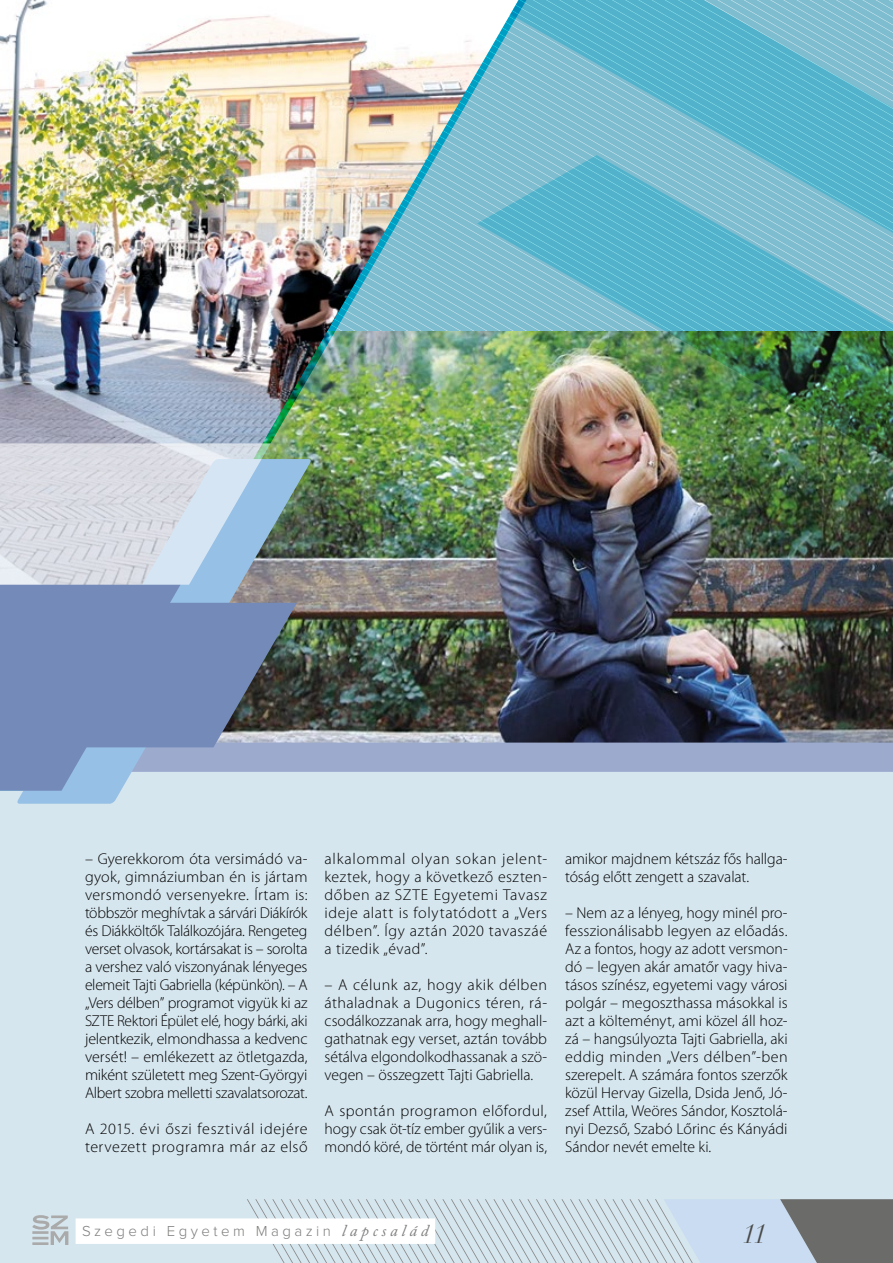
<style>
.page{position:relative;width:893px;height:1263px;background:#d6e6ee}
.page>*{position:absolute;margin:0;border:0;box-sizing:border-box;transform-origin:0 0}
.t1{font:italic 27px "Didot";color:#4a4a49}
.t2{font:300 15.75px/18px "Myriad Pro";color:#000;text-align:justify}
.t3{font:300 15.75px/18px "Myriad Pro";letter-spacing:.04em;color:#000}
.t4{font:300 15px "Proxima Nova";letter-spacing:.235em;color:#7e7e7d}
.s1{font-family:"Adobe Caslon Pro";font-weight:400;font-style:italic;font-size:16.5px}
</style>
<div class="page">
<img style="left:0;top:0;width:480px;height:443px">
<svg style="left:17px;top:791px;width:104px;height:13px"></svg>
<img style="left:0;top:443px;width:893px;height:348px">
<svg style="left:480px;top:0;width:413px;height:155px;background:#6fbcd0"></svg>
<img style="left:477px;top:155px;width:416px;height:320px">
<svg style="left:247px;top:1199px;width:646px;height:64px"></svg>
<svg style="left:32px;top:1215px;width:36px;height:30px"></svg>
<div style="left:76px;top:1218px;width:359px;height:26px;background:#fff"></div>
<p class="t2" style="left:85px;top:850px;width:224px">– Gyerekkorom óta versimádó va&shy;gyok, gimnáziumban én is jártam versmondó versenyekre. Írtam is: többször meghívtak a sárvári Diákírók és Diákköltők Találkozójára. Rengeteg verset olvasok, kortársakat is – sorolta a vershez való viszonyának lényeges elemeit Tajti Gabriella (képünkön). – A „Vers délben” programot vigyük ki az SZTE Rektori Épület elé, hogy bárki, aki jelentkezik, elmondhassa a kedvenc versét! – emlékezett az ötletgazda, miként született meg Szent-Györgyi Albert szobra melletti szavalatsorozat.</p>
<p class="t3" style="left:85px;top:1120px;width:224px">A 2015. évi őszi fesztivál idejére tervezett programra már az első</p>
<p class="t2" style="left:325px;top:850px;width:224px">alkalommal olyan sokan jelent&shy;keztek, hogy a következő eszten&shy;dőben az SZTE Egyetemi Tavasz ideje alatt is folytatódott a „Vers délben”. Így aztán 2020 tavaszáé a tizedik „évad”.</p>
<p class="t2" style="left:325px;top:976px;width:224px">– A célunk az, hogy akik délben áthaladnak a Dugonics téren, rá&shy;csodálkozzanak arra, hogy meghall&shy;gathatnak egy verset, aztán tovább sétálva elgondolkodhassanak a szö&shy;vegen – összegzett Tajti Gabriella.</p>
<p class="t2" style="left:325px;top:1102px;width:224px">A spontán programon előfordul, hogy csak öt-tíz ember gyűlik a vers&shy;mondó köré, de történt már olyan is,</p>
<p class="t2" style="left:565px;top:850px;width:224px">amikor majdnem kétszáz fős hallga&shy;tóság előtt zengett a szavalat.</p>
<p class="t2" style="left:565px;top:904px;width:224px">– Nem az a lényeg, hogy minél pro&shy;fesszionálisabb legyen az előadás.<br>Az a fontos, hogy az adott versmon&shy;dó – legyen akár amatőr vagy hiva&shy;tásos színész, egyetemi vagy városi polgár – megoszthassa másokkal is azt a költeményt, ami közel áll hoz&shy;zá – hangsúlyozta Tajti Gabriella, aki eddig minden „Vers délben”-ben szerepelt. A számára fontos szerzők közül Hervay Gizella, Dsida Jenő, Jó&shy;zsef Attila, Weöres Sándor, Kosztolá&shy;nyi Dezső, Szabó Lőrinc és Kányádi Sándor nevét emelte ki.</p>
<p class="t4" style="left:82px;top:1224px;width:348px">Szegedi Egyetem Magazin <span class="s1">lapcsalád</span></p>
<h1 class="t1" style="left:743px;top:1217px;width:25px">11</h1>
</div>
